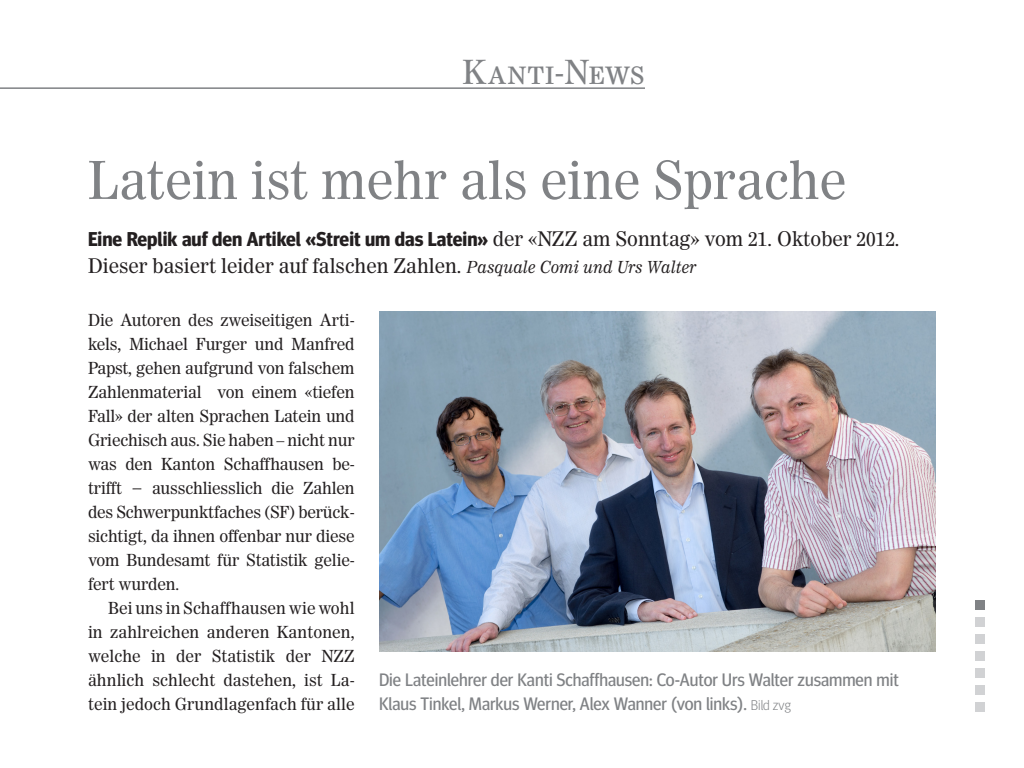
<style>
.page{position:relative;width:1024px;height:768px;background:#fff}
.page>*{position:absolute;margin:0;border:0;box-sizing:border-box;transform-origin:0 0}
.Titel_52pt_x04{font:52px "Worldwide";color:#808285}
.Rubrikentitel_Auftak{font:33px "Worldwide Small Caps";color:#808285}
.Lead_x06{font:700 20px "Meta Headline";color:#231f20}
.Lead_x06-2{font:20px "Worldwide";color:#231f20}
.Legende_x11{font:18px/24px "Meta Headline";color:#808285}
.GS_oE_x08{font:16.5px/24px "Worldwide";letter-spacing:-.01em;color:#231f20;text-align:justify}
.GS_mE_x08{font:16.5px/24px "Worldwide";letter-spacing:.005em;color:#231f20;text-align:justify}
.s1{font-family:"Worldwide";font-weight:400}
.s2{font-style:italic;font-size:16.5px}
.s3{font-weight:300;font-size:14px}
</style>
<div class="page">
<hr style="left:0;top:87px;width:645px;height:2px;background:#808285">
<img style="left:379px;top:311px;width:557px;height:341px">
<div style="left:975px;top:600px;width:10px;height:9px;background:#808285"></div>
<div style="left:975px;top:617px;width:10px;height:9px;background:#d1d2d4"></div>
<div style="left:975px;top:634px;width:10px;height:9px;background:#d1d2d4"></div>
<div style="left:975px;top:651px;width:10px;height:9px;background:#d1d2d4"></div>
<div style="left:975px;top:668px;width:10px;height:9px;background:#d1d2d4"></div>
<div style="left:975px;top:685px;width:10px;height:9px;background:#d1d2d4"></div>
<div style="left:975px;top:702px;width:10px;height:9px;background:#d1d2d4"></div>
<p class="Rubrikentitel_Auftak" style="left:462px;top:53px;width:184px">Kanti-News</p>
<p class="Titel_52pt_x04" style="left:88px;top:150px;width:760px">Latein ist mehr als eine Sprache</p>
<p class="Lead_x06" style="left:88px;top:227px;width:813px">Eine Replik auf den Artikel «Streit um das Latein» <span class="s1">der «NZZ am Sonntag» vom 21. Oktober 2012.</span></p>
<p class="Lead_x06-2" style="left:88px;top:254px;width:610px">Dieser basiert leider auf falschen Zahlen. <span class="s2">Pasquale Comi und Urs Walter</span></p>
<p class="GS_oE_x08" style="left:88px;top:308px;width:268px">Die Autoren des zweiseitigen Arti&shy;kels, Michael Furger und Manfred Papst, gehen aufgrund von falschem Zahlenmaterial von einem «tiefen Fall» der alten Sprachen Latein und Griechisch aus. Sie haben – nicht nur was den Kanton Schaffhausen be&shy;trifft − ausschliesslich die Zahlen des Schwerpunktfaches (SF) berück&shy;sichtigt, da ihnen offenbar nur diese vom Bundesamt für Statistik gelie&shy;fert wurden.</p>
<p class="GS_mE_x08" style="left:88px;top:596px;width:268px;text-indent:20px">Bei uns in Schaffhausen wie wohl in zahlreichen anderen Kantonen, welche in der Statistik der NZZ ähnlich schlecht dastehen, ist La&shy;tein jedoch Grundlagenfach für alle</p>
<p class="Legende_x11" style="left:379px;top:667px;width:521px">Die Lateinlehrer der Kanti Schaffhausen: Co-Autor Urs Walter zusammen mit<br>Klaus Tinkel, Markus Werner, Alex Wanner (von links). <span class="s3">Bild zvg</span></p>
</div>
